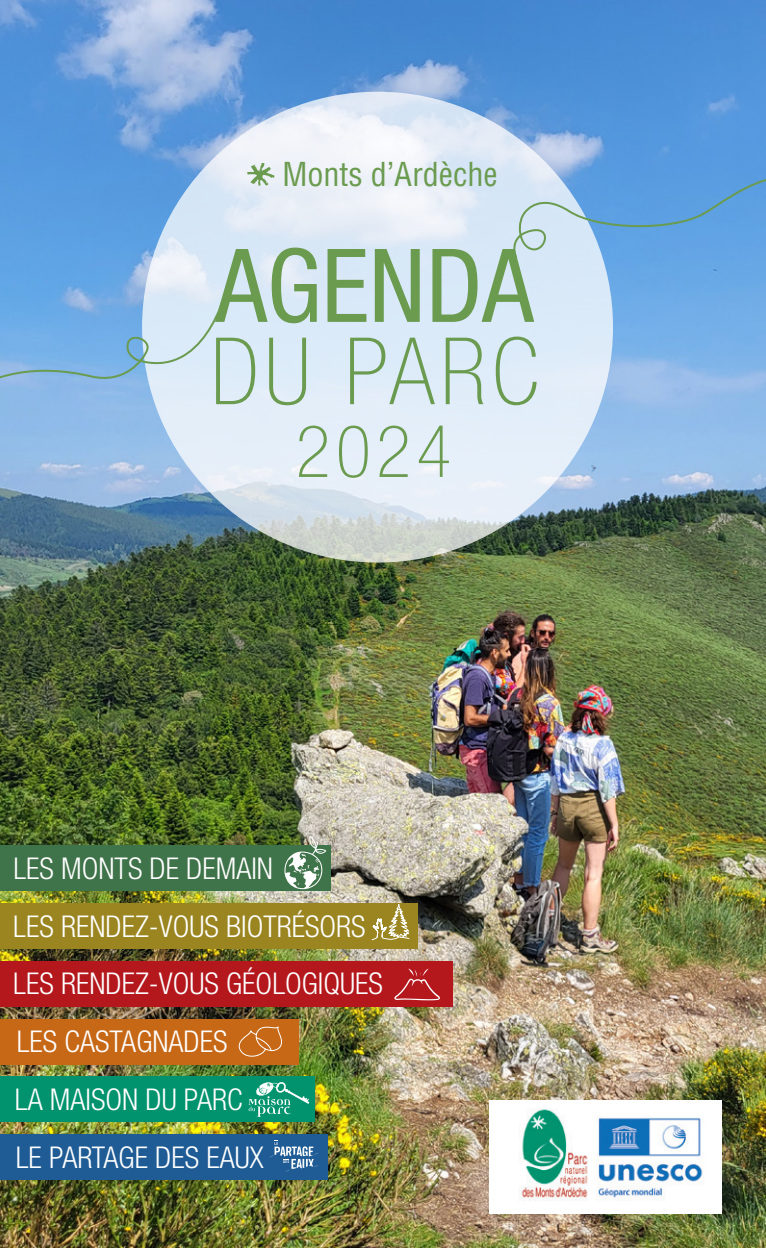
<style>
.page{position:relative;width:766px;height:1248px;background:#fff}
.page>*{position:absolute;margin:0;border:0;box-sizing:border-box;transform-origin:0 0}
.t1{font:condensed 102px "Helvetica Neue LT Std";color:#6a9b4f}
.t2{font:100 condensed 93px "Helvetica Neue LT Std";letter-spacing:.06em;color:#6a9b4f}
.t3{font:100 condensed 72.4px "Helvetica Neue LT Std";color:#6a9b4f}
.t4{font:condensed 32.2px "Helvetica LT Std";color:#6a9b4f}
.t5{font:300 condensed 30px "Helvetica Neue LT Std";color:#fff}
</style>
<div class="page">
<img style="left:0;top:0;width:765px;height:1247px">
<svg style="left:142px;top:92px;width:471px;height:470px;background:#e0eaf5"></svg>
<svg style="left:247px;top:163px;width:27px;height:23px"></svg>
<svg style="left:506px;top:114px;width:259px;height:161px;background:#7aafe3"></svg>
<svg style="left:0;top:290px;width:227px;height:110px;background:#9cc4e9"></svg>
<div style="left:489px;top:1100px;width:233px;height:113px;background:#fff"></div>
<img style="left:521px;top:1108px;width:182px;height:93px">
<div style="left:0;top:845px;width:330px;height:45px;background:#3f7349"></div>
<svg style="left:283px;top:835px;width:43px;height:54px"></svg>
<div style="left:0;top:903px;width:417px;height:45px;background:#9b8520"></div>
<svg style="left:370px;top:883px;width:40px;height:58px"></svg>
<div style="left:0;top:960px;width:452px;height:46px;background:#b4181d"></div>
<svg style="left:394px;top:968px;width:46px;height:32px"></svg>
<div style="left:0;top:1018px;width:298px;height:46px;background:#c76817"></div>
<svg style="left:238px;top:1026px;width:44px;height:30px"></svg>
<div style="left:0;top:1076px;width:314px;height:45px;background:#00936e"></div>
<div style="left:0;top:1134px;width:327px;height:45px;background:#1f5c95"></div>
<svg style="left:248px;top:1082px;width:61px;height:34px"></svg>
<svg style="left:269px;top:1140px;width:49px;height:31px"></svg>
<p class="t4" style="left:282px;top:154px;width:217px">Monts d’Ardèche</p>
<p class="t1" style="left:216px;top:227px;width:319px">AGENDA</p>
<p class="t2" style="left:210px;top:319px;width:330px">DU PARC</p>
<p class="t3" style="left:295px;top:411px;width:157px">2024</p>
<p class="t5" style="left:13px;top:850px;width:261px">LES MONTS DE DEMAIN</p>
<p class="t5" style="left:13px;top:908px;width:354px">LES RENDEZ-VOUS BIOTRÉSORS</p>
<p class="t5" style="left:13px;top:966px;width:371px">LES RENDEZ-VOUS GÉOLOGIQUES</p>
<p class="t5" style="left:17px;top:1024px;width:212px">LES CASTAGNADES</p>
<p class="t5" style="left:15px;top:1082px;width:229px">LA MAISON DU PARC</p>
<p class="t5" style="left:16px;top:1139px;width:249px">LE PARTAGE DES EAUX</p>
</div>
